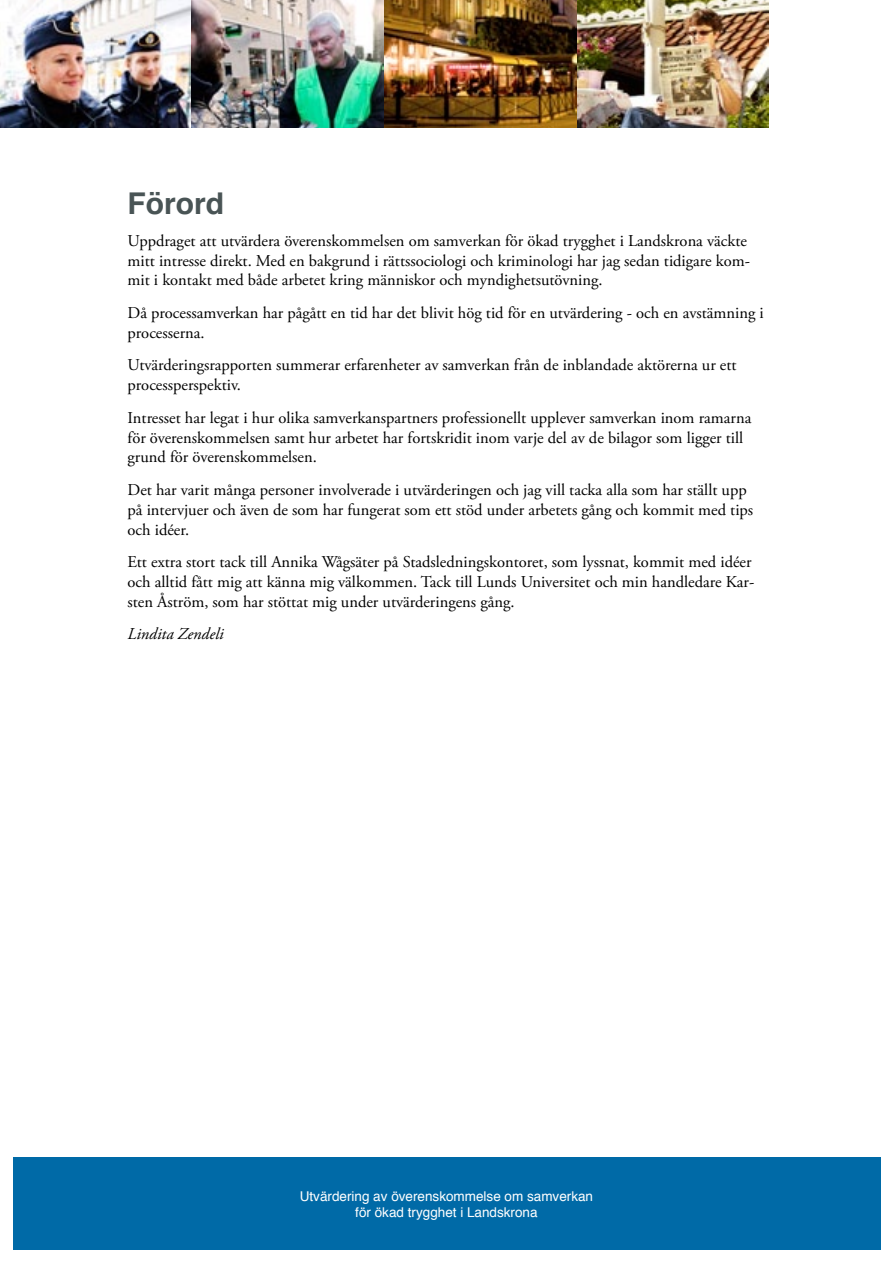
<style>
.page{position:relative;width:893px;height:1263px;background:#fff}
.page>*{position:absolute;margin:0;border:0;box-sizing:border-box;transform-origin:0 0}
.t1{font:700 30px "Helvetica";color:#495455}
.t2{font:16.5px/19.8px "Adobe Garamond Pro";color:#000}
.t3{font:italic 16.5px "Adobe Garamond Pro";color:#000}
.t4{font:13.5px/16.2px "Helvetica";color:#fff;text-align:center}
</style>
<div class="page">
<div style="left:13px;top:1157px;width:867px;height:93px;background:#006aa7"></div>
<img style="left:0;top:0;width:769px;height:128px">
<h1 class="t1" style="left:128px;top:179px;width:98px">Förord</h1>
<p class="t2" style="left:128px;top:231px;width:624px">Uppdraget att utvärdera överenskommelsen om samverkan för ökad trygghet i Landskrona väckte mitt intresse direkt. Med en bakgrund i rättssociologi och kriminologi har jag sedan tidigare kom&shy;mit i kontakt med både arbetet kring människor och myndighetsutövning.</p>
<p class="t2" style="left:128px;top:303px;width:638px">Då processamverkan har pågått en tid har det blivit hög tid för en utvärdering - och en avstämning i processerna.</p>
<p class="t2" style="left:128px;top:356px;width:610px">Utvärderingsrapporten summerar erfarenheter av samverkan från de inblandade aktörerna ur ett processperspektiv.</p>
<p class="t2" style="left:128px;top:408px;width:625px">Intresset har legat i hur olika samverkanspartners professionellt upplever samverkan inom ramarna för överenskommelsen samt hur arbetet har fortskridit inom varje del av de bilagor som ligger till grund för överenskommelsen.</p>
<p class="t2" style="left:128px;top:480px;width:627px">Det har varit många personer involverade i utvärderingen och jag vill tacka alla som har ställt upp på intervjuer och även de som har fungerat som ett stöd under arbetets gång och kommit med tips och idéer.</p>
<p class="t2" style="left:128px;top:552px;width:628px">Ett extra stort tack till Annika Wågsäter på Stadsledningskontoret, som lyssnat, kommit med idéer och alltid fått mig att känna mig välkommen. Tack till Lunds Universitet och min handledare Kar&shy;sten Åström, som har stöttat mig under utvärderingens gång.</p>
<p class="t3" style="left:128px;top:624px;width:98px">Lindita Zendeli</p>
<p class="t4" style="left:300px;top:1188px;width:295px">Utvärdering av överenskommelse om samverkan för ökad trygghet i Landskrona</p>
</div>
